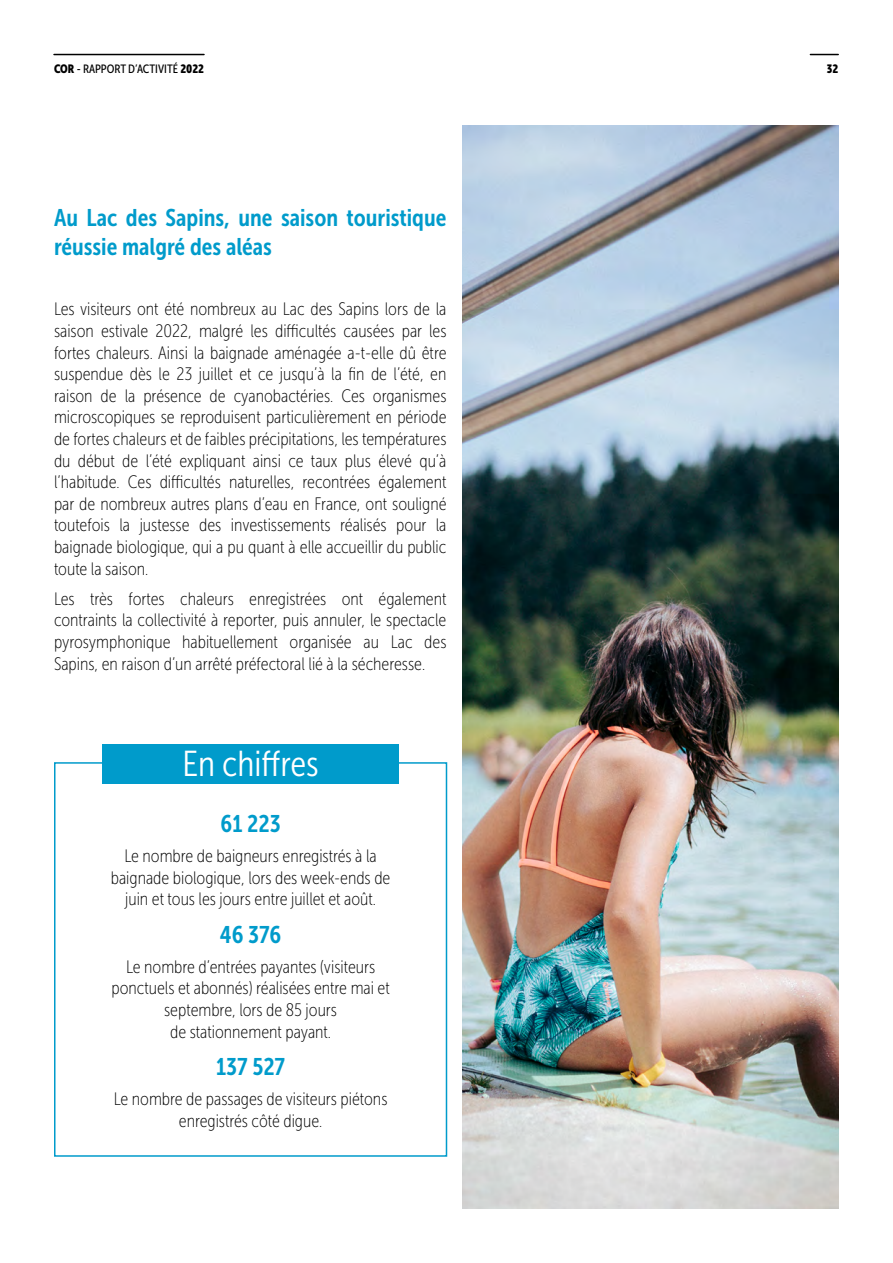
<style>
.page{position:relative;width:893px;height:1263px;background:#fff}
.page>*{position:absolute;margin:0;border:0;box-sizing:border-box;transform-origin:0 0}
.t1{font:36px "Museo Sans Cond 300";color:#fff}
.t2{font:24px/28.8px "Museo Sans Cond 700";color:#009bcb}
.t3{font:18px/21.6px "Museo Sans Cond 100";color:#000;text-align:center}
.t4{font:12px "Museo Sans Cond 500";color:#000}
.t5{font:12px "Museo Sans Cond 900";color:#000}
.s1{font-family:"Museo Sans Cond 900"}
</style>
<div class="page">
<hr style="left:54px;top:54px;width:150px;height:1px;background:#000">
<svg style="left:810px;top:54px;width:28px;height:1px"></svg>
<img style="left:462px;top:125px;width:377px;height:1084px">
<div style="left:54px;top:762px;width:393px;height:395px;border:2px solid #009bcb"></div>
<div style="left:102px;top:744px;width:297px;height:39px;background:#009bcb"></div>
<p class="t4" style="left:54px;top:62px;width:152px"><span class="s1">COR</span> - RAPPORT D’ACTIVITÉ <span class="s1">2022</span></p>
<p class="t5" style="left:827px;top:62px;width:13px">32</p>
<h2 class="t2" style="left:54px;top:204px;width:394px">Au Lac des Sapins, une saison touristique réussie malgré des aléas</h2>
<p class="t3" style="left:54px;top:299px;width:394px;text-align:justify">Les visiteurs ont été nombreux au Lac des Sapins lors de la saison estivale 2022, malgré les difficultés causées par les fortes chaleurs. Ainsi la baignade aménagée a-t-elle dû être suspendue dès le 23 juillet et ce jusqu’à la fin de l’été, en raison de la présence de cyanobactéries. Ces organismes microscopiques se reproduisent particulièrement en période de fortes chaleurs et de faibles précipitations, les températures du début de l’été expliquant ainsi ce taux plus élevé qu’à l’habitude. Ces difficultés naturelles, recontrées également par de nombreux autres plans d’eau en France, ont souligné toutefois la justesse des investissements réalisés pour la baignade biologique, qui a pu quant à elle accueillir du public toute la saison.</p>
<p class="t3" style="left:54px;top:588px;width:394px;text-align:justify">Les très fortes chaleurs enregistrées ont également contraints la collectivité à reporter, puis annuler, le spectacle pyrosymphonique habituellement organisée au Lac des Sapins, en raison d’un arrêté préfectoral lié à la sécheresse.</p>
<h1 class="t1" style="left:183px;top:744px;width:138px">En chiffres</h1>
<h2 class="t2" style="left:221px;top:809px;width:62px">61 223</h2>
<p class="t3" style="left:111px;top:845px;width:281px">Le nombre de baigneurs enregistrés à la baignade biologique, lors des week-ends de juin et tous les jours entre juillet et août.</p>
<h2 class="t2" style="left:220px;top:920px;width:63px">46 376</h2>
<p class="t3" style="left:111px;top:956px;width:280px">Le nombre d’entrées payantes (visiteurs ponctuels et abonnés) réalisées entre mai et septembre, lors de 85 jours<br>de stationnement payant.</p>
<h2 class="t2" style="left:216px;top:1052px;width:70px">137 527</h2>
<p class="t3" style="left:114px;top:1088px;width:275px">Le nombre de passages de visiteurs piétons enregistrés côté digue.</p>
</div>
